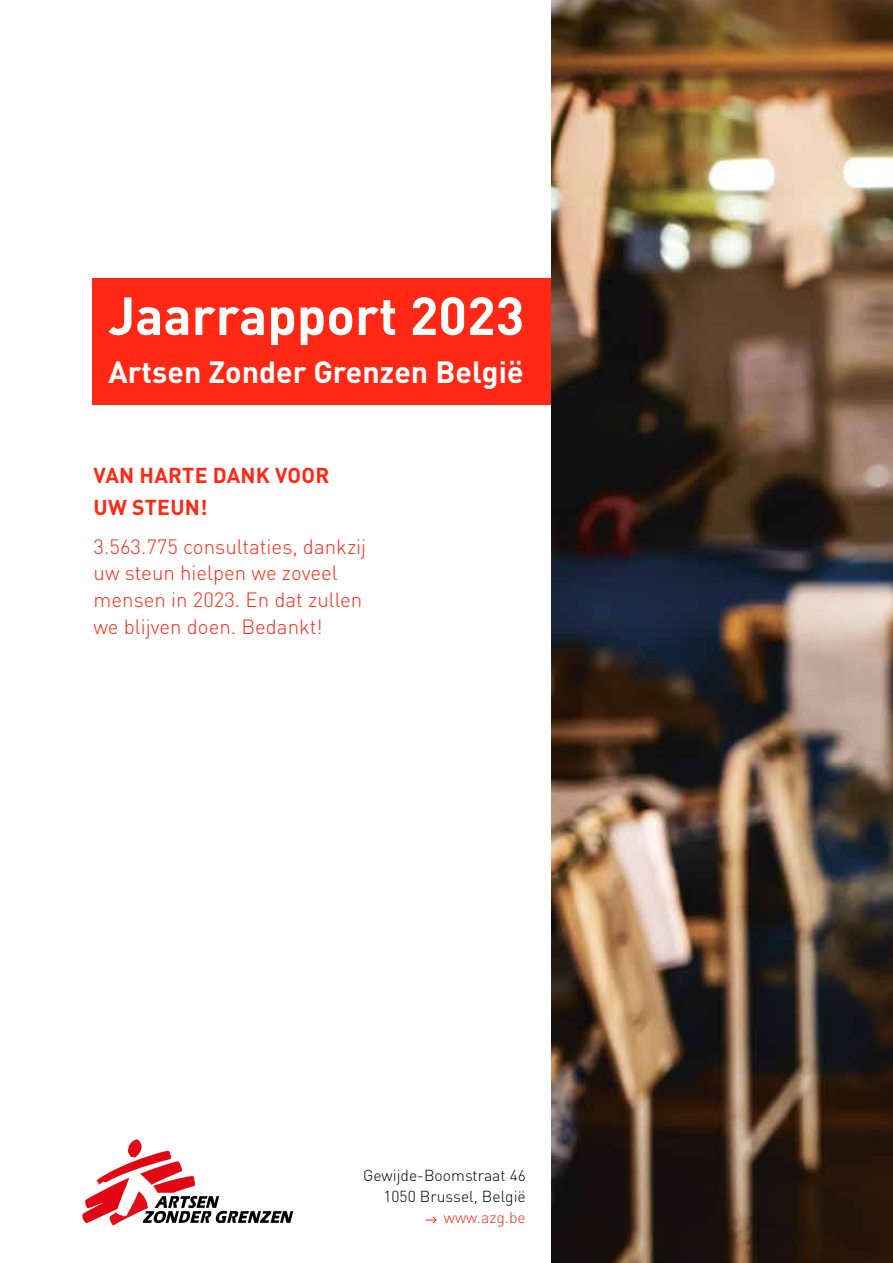
<style>
.page{position:relative;width:893px;height:1263px;background:#fff}
.page>*{position:absolute;margin:0;border:0;box-sizing:border-box;transform-origin:0 0}
.t1{font:700 52.65px "DIN Pro";color:#fff}
.t2{font:700 30.3px "DIN Pro";color:#fff}
.t3{font:700 21.3px/32px "DIN Pro";letter-spacing:.01em;color:#ff2814}
.t4{font:300 20.55px/26.8px "DIN Pro";color:#ff2814}
.t5{font:300 15.75px/21px "DIN Pro";color:#000;text-align:right}
.t6{font:300 15.75px "DIN Pro";color:#ff2814}
</style>
<div class="page">
<div style="left:92px;top:279px;width:459px;height:126px;background:#ff2814"></div>
<svg style="left:82px;top:1139px;width:211px;height:86px"></svg>
<svg style="left:426px;top:1216px;width:11px;height:8px"></svg>
<img style="left:552px;top:0;width:341px;height:1263px">
<h1 class="t1" style="left:108px;top:280px;width:417px">Jaarrapport 2023</h1>
<h2 class="t2" style="left:108px;top:351px;width:417px">Artsen Zonder Grenzen België</h2>
<p class="t3" style="left:94px;top:458px;width:237px">VAN HARTE DANK VOOR<br>UW STEUN!</p>
<p class="t4" style="left:94px;top:532px;width:274px">3.563.775 consultaties, dankzij uw steun hielpen we zoveel mensen in 2023. En dat zullen we blijven doen. Bedankt!</p>
<p class="t5" style="left:363px;top:1164px;width:164px">Gewijde-Boomstraat 46<br>1050 Brussel, België</p>
<p class="t6" style="left:444px;top:1207px;width:83px">www.azg.be</p>
</div>
